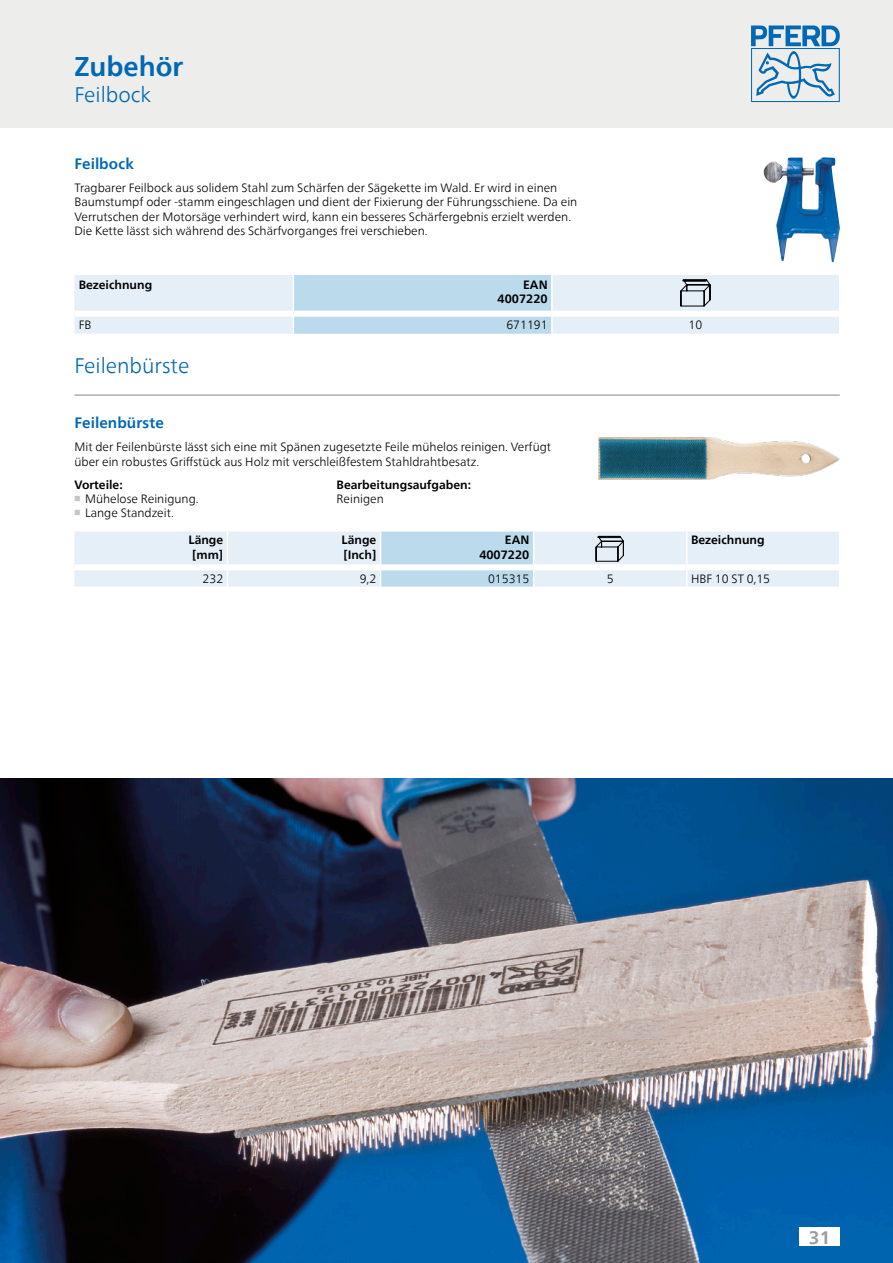
<style>
.page{position:relative;width:893px;height:1263px;background:#fff}
.page>*{position:absolute;margin:0;border:0;box-sizing:border-box;transform-origin:0 0}
.Ausgabenamen_Katalog{font:700 27px "Neue Frutiger World";color:#0068b4}
.Ausgabenamen_Katalog-2{font:300 21px "Neue Frutiger World";color:#0068b4}
.t1{font:700 18px "Neue Frutiger World";color:#9c9c9c}
.Ausgabenamen_Produkt{font:700 15px "Neue Frutiger World";letter-spacing:.005em;color:#0068b4}
.Ueberschrift_Red{font:700 15px "Neue Frutiger World";letter-spacing:.005em;color:#0068b4}
.FT_Spaltenspanne{font:300 12px/14.4px "Neue Frutiger World";color:#000}
.Ueberschrift{font:700 12px "Neue Frutiger World";color:#000}
.Spaltenkopf_rechts{font:700 12px/14.4px "Neue Frutiger World";color:#000;text-align:right}
.Spaltenwert_rechts{font:300 12px "Neue Frutiger World";color:#000}
.Spaltenkopf_links{font:700 12px "Neue Frutiger World";color:#000}
.Spaltenwert_links{font:300 12px "Neue Frutiger World";color:#000}
.FT{font:300 12px "Neue Frutiger World";color:#000}
.Spaltenwert_zentrier{font:300 12px "Neue Frutiger World";color:#000}
.s1{font-family:"Arial Unicode MS";font-weight:400;color:#c5c5c5}
</style>
<div class="page">
<div style="left:0;top:0;width:893px;height:128px;background:#ededec"></div>
<svg style="left:751px;top:26px;width:89px;height:76px"></svg>
<div style="left:74px;top:275px;width:765px;height:59px;background:#e5eff8"></div>
<div style="left:552px;top:275px;width:287px;height:39px;background:#e5eff8"></div>
<div style="left:293px;top:275px;width:260px;height:59px;background:#bbdaec"></div>
<div style="left:74px;top:311px;width:219px;height:6px;background:#fff"></div>
<div style="left:293px;top:311px;width:259px;height:6px;background:#fff"></div>
<div style="left:552px;top:311px;width:287px;height:6px;background:#fff"></div>
<svg style="left:681px;top:279px;width:29px;height:27px"></svg>
<img style="left:763px;top:157px;width:61px;height:52px">
<hr style="left:74px;top:395px;width:766px;height:1px;background:#878786">
<img style="left:599px;top:438px;width:241px;height:42px">
<svg style="left:74px;top:531px;width:765px;height:56px;background:#e0ecf5"></svg>
<img style="left:0;top:778px;width:893px;height:485px">
<div style="left:799px;top:1227px;width:41px;height:19px;background:#fff"></div>
<p class="Ausgabenamen_Katalog" style="left:74px;top:43px;width:110px">Zubehör</p>
<p class="Ausgabenamen_Katalog-2" style="left:74px;top:78px;width:78px">Feilbock</p>
<p class="Ueberschrift_Red" style="left:74px;top:150px;width:61px">Feilbock</p>
<p class="FT_Spaltenspanne" style="left:74px;top:180px;width:504px">Tragbarer Feilbock aus solidem Stahl zum Schärfen der Sägekette im Wald. Er wird in einen Baumstumpf oder -stamm eingeschlagen und dient der Fixierung der Führungsschiene. Da ein Verrutschen der Motorsäge verhindert wird, kann ein besseres Schärfergebnis erzielt werden.<br>Die Kette lässt sich während des Schärfvorganges frei verschieben.</p>
<p class="Ueberschrift" style="left:79px;top:274px;width:75px">Bezeichnung</p>
<p class="Spaltenkopf_rechts" style="left:498px;top:277px;width:52px">EAN<br>4007220</p>
<p class="FT" style="left:79px;top:316px;width:14px">FB</p>
<p class="Spaltenwert_rechts" style="left:506px;top:316px;width:43px">671191</p>
<p class="Spaltenwert_zentrier" style="left:689px;top:316px;width:15px">10</p>
<p class="Ausgabenamen_Katalog-2" style="left:74px;top:350px;width:117px">Feilenbürste</p>
<p class="Ausgabenamen_Produkt" style="left:74px;top:410px;width:91px">Feilenbürste</p>
<p class="FT_Spaltenspanne" style="left:74px;top:440px;width:478px">Mit der Feilenbürste lässt sich eine mit Spänen zugesetzte Feile mühelos reinigen. Verfügt über ein robustes Griffstück aus Holz mit verschleißfestem Stahldrahtbesatz.</p>
<p class="Ueberschrift" style="left:74px;top:474px;width:50px">Vorteile:</p>
<p class="FT_Spaltenspanne" style="left:74px;top:492px;width:126px"><span class="s1">￭</span> Mühelose Reinigung.</p>
<p class="FT_Spaltenspanne" style="left:74px;top:506px;width:101px"><span class="s1">￭</span> Lange Standzeit.</p>
<p class="Ueberschrift" style="left:337px;top:474px;width:136px">Bearbeitungsaufgaben:</p>
<p class="FT" style="left:337px;top:489px;width:49px">Reinigen</p>
<p class="Spaltenkopf_rechts" style="left:189px;top:533px;width:36px">Länge</p>
<p class="Spaltenkopf_rechts" style="left:192px;top:547px;width:33px">[mm]</p>
<p class="Spaltenkopf_rechts" style="left:342px;top:533px;width:36px">Länge</p>
<p class="Spaltenkopf_rechts" style="left:343px;top:547px;width:34px">[Inch]</p>
<p class="Spaltenkopf_rechts" style="left:505px;top:533px;width:26px">EAN</p>
<p class="Spaltenkopf_rechts" style="left:479px;top:547px;width:52px">4007220</p>
<p class="Spaltenkopf_links" style="left:691px;top:530px;width:75px">Bezeichnung</p>
<p class="Spaltenwert_rechts" style="left:203px;top:570px;width:22px">232</p>
<p class="Spaltenwert_rechts" style="left:360px;top:570px;width:18px">9,2</p>
<p class="Spaltenwert_rechts" style="left:488px;top:570px;width:43px">015315</p>
<p class="Spaltenwert_zentrier" style="left:607px;top:570px;width:8px">5</p>
<p class="Spaltenwert_links" style="left:691px;top:570px;width:81px">HBF 10 ST 0,15</p>
<h3 class="t1" style="left:809px;top:1221px;width:23px">31</h3>
</div>
